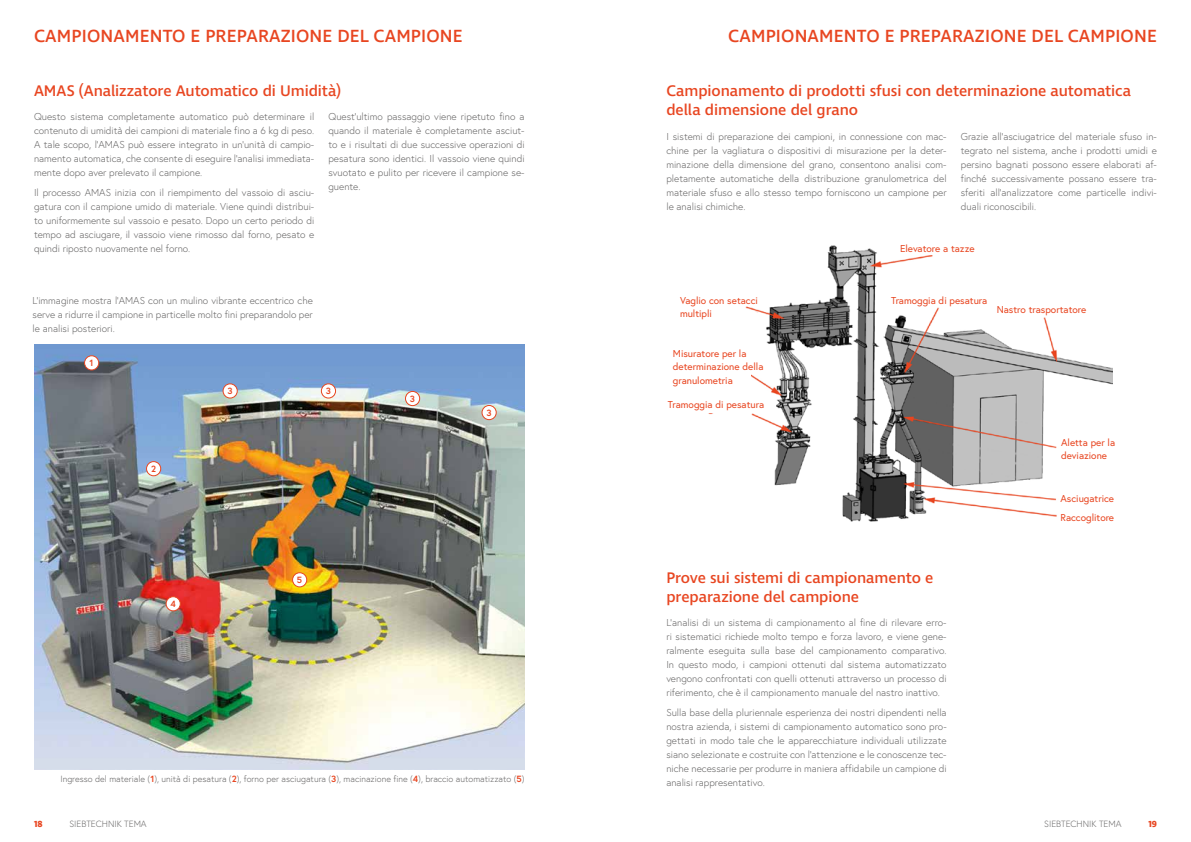
<style>
.page{position:relative;width:1191px;height:842px;background:#fff}
.page>*{position:absolute;margin:0;border:0;box-sizing:border-box;transform-origin:0 0}
.t1{font:500 18px "Ingra";letter-spacing:.01em;color:#e84621}
.t2{font:500 15.7px/18.8px "Ingra";letter-spacing:-.005em;color:#e84621}
.t3{font:300 10px/14px "Europa";color:#646363;text-align:justify}
.t4{font:10px/13px "Europa";color:#e84621}
.t5{font:300 9px "Europa";color:#646363}
.t6{font:700 9px "Europa";color:#e84621}
.t7{font:700 9px "Ingra";color:#e84621}
.s1{font-weight:700;color:#e84621}
</style>
<div class="page">
<img style="left:708px;top:245px;width:404px;height:277px">
<img style="left:34px;top:344px;width:490px;height:426px">
<div style="left:85px;top:356px;width:14px;height:14px;background:#fff;border-radius:50%"></div>
<div style="left:84px;top:355px;width:15px;height:15px;border:1px solid #e84621;border-radius:50%"></div>
<div style="left:146px;top:462px;width:15px;height:14px;background:#fff;border-radius:50%"></div>
<div style="left:146px;top:461px;width:15px;height:15px;border:1px solid #e84621;border-radius:50%"></div>
<div style="left:321px;top:384px;width:14px;height:14px;background:#fff;border-radius:50%"></div>
<div style="left:321px;top:383px;width:15px;height:15px;border:1px solid #e84621;border-radius:50%"></div>
<div style="left:405px;top:391px;width:15px;height:15px;background:#fff;border-radius:50%"></div>
<div style="left:405px;top:391px;width:15px;height:15px;border:1px solid #e84621;border-radius:50%"></div>
<div style="left:482px;top:405px;width:14px;height:15px;background:#fff;border-radius:50%"></div>
<div style="left:481px;top:405px;width:16px;height:15px;border:1px solid #e84621;border-radius:50%"></div>
<div style="left:166px;top:597px;width:14px;height:14px;background:#fff;border-radius:50%"></div>
<div style="left:166px;top:596px;width:15px;height:15px;border:1px solid #e84621;border-radius:50%"></div>
<div style="left:292px;top:573px;width:15px;height:14px;background:#fff;border-radius:50%"></div>
<div style="left:292px;top:572px;width:15px;height:15px;border:1px solid #e84621;border-radius:50%"></div>
<div style="left:223px;top:384px;width:14px;height:14px;background:#fff;border-radius:50%"></div>
<div style="left:222px;top:383px;width:16px;height:15px;border:1px solid #e84621;border-radius:50%"></div>
<div style="left:668px;top:395px;width:107px;height:18px;background:#fff"></div>
<div style="left:900px;top:240px;width:110px;height:14px;background:#fff"></div>
<div style="left:884px;top:293px;width:110px;height:14px;background:#fff"></div>
<div style="left:996px;top:302px;width:118px;height:14px;background:#fff"></div>
<div style="left:1060px;top:491px;width:97px;height:14px;background:#fff"></div>
<div style="left:1060px;top:510px;width:97px;height:14px;background:#fff"></div>
<div style="left:1061px;top:433px;width:96px;height:32px;background:#fff"></div>
<div style="left:684px;top:344px;width:76px;height:27px;background:#fff"></div>
<div style="left:685px;top:370px;width:66px;height:21px;background:#fff"></div>
<div style="left:686px;top:291px;width:58px;height:28px;background:#fff"></div>
<svg style="left:734px;top:307px;width:26px;height:20px"></svg>
<h1 class="t1" style="left:34px;top:25px;width:430px">CAMPIONAMENTO E PREPARAZIONE DEL CAMPIONE</h1>
<h1 class="t1" style="left:728px;top:25px;width:430px">CAMPIONAMENTO E PREPARAZIONE DEL CAMPIONE</h1>
<h2 class="t2" style="left:34px;top:82px;width:308px">AMAS (Analizzatore Automatico di Umidità)</h2>
<p class="t3" style="left:328px;top:109px;width:198px">Quest’ultimo passaggio viene ripetuto fino a quando il materiale è completamente asciut&shy;to e i risultati di due successive operazioni di pesatura sono identici. Il vassoio viene quindi svuotato e pulito per ricevere il campione se&shy;guente.</p>
<p class="t3" style="left:34px;top:109px;width:282px">Questo sistema completamente automatico può determinare il contenuto di umidità dei campioni di materiale fino a 6 kg di peso.<br>A tale scopo, l’AMAS può essere integrato in un’unità di campio&shy;namento automatica, che consente di eseguire l’analisi immediata&shy;mente dopo aver prelevato il campione.</p>
<p class="t3" style="left:34px;top:185px;width:282px">Il processo AMAS inizia con il riempimento del vassoio di asciu&shy;gatura con il campione umido di materiale. Viene quindi distribui&shy;to uniformemente sul vassoio e pesato. Dopo un certo periodo di tempo ad asciugare, il vassoio viene rimosso dal forno, pesato e quindi riposto nuovamente nel forno.</p>
<p class="t3" style="left:33px;top:294px;width:282px">L’immagine mostra l’AMAS con un mulino vibrante eccentrico che serve a ridurre il campione in particelle molto fini preparandolo per le analisi posteriori.</p>
<p class="t6" style="left:90px;top:357px;width:5px">1</p>
<p class="t6" style="left:151px;top:463px;width:6px">2</p>
<p class="t6" style="left:170px;top:598px;width:7px">4</p>
<p class="t6" style="left:227px;top:385px;width:7px">3</p>
<p class="t6" style="left:326px;top:385px;width:7px">3</p>
<p class="t6" style="left:297px;top:574px;width:7px">5</p>
<p class="t6" style="left:410px;top:393px;width:7px">3</p>
<p class="t6" style="left:486px;top:407px;width:7px">3</p>
<p class="t5" style="left:60px;top:774px;width:466px">Ingresso del materiale (<span class="s1">1</span>), unità di pesatura (<span class="s1">2</span>), forno per asciugatura (<span class="s1">3</span>), macinazione fine (<span class="s1">4</span>), braccio automatizzato (<span class="s1">5</span>)</p>
<h2 class="t2" style="left:666px;top:82px;width:466px">Campionamento di prodotti sfusi con determinazione automatica della dimensione del grano</h2>
<p class="t3" style="left:666px;top:129px;width:282px">I sistemi di preparazione dei campioni, in connessione con mac&shy;chine per la vagliatura o dispositivi di misurazione per la deter&shy;minazione della dimensione del grano, consentono analisi com&shy;pletamente automatiche della distribuzione granulometrica del materiale sfuso e allo stesso tempo forniscono un campione per le analisi chimiche.</p>
<p class="t3" style="left:960px;top:129px;width:198px">Grazie all’asciugatrice del materiale sfuso in&shy;tegrato nel sistema, anche i prodotti umidi e persino bagnati possono essere elaborati af&shy;finché successivamente possano essere tra&shy;sferiti all’analizzatore come particelle indivi&shy;duali riconoscibili.</p>
<p class="t4" style="left:680px;top:294px;width:79px">Vaglio con setacci multipli</p>
<p class="t4" style="left:673px;top:347px;width:92px">Misuratore per la determinazione della</p>
<p class="t4" style="left:673px;top:374px;width:61px">granulometria</p>
<p class="t4" style="left:668px;top:398px;width:98px">Tramoggia di pesatura</p>
<p class="t4" style="left:900px;top:241px;width:76px">Elevatore a tazze</p>
<p class="t4" style="left:891px;top:294px;width:98px">Tramoggia di pesatura</p>
<p class="t4" style="left:996px;top:303px;width:91px">Nastro trasportatore</p>
<p class="t4" style="left:1061px;top:436px;width:56px">Aletta per la deviazione</p>
<p class="t4" style="left:1060px;top:489px;width:55px;line-height:18.7px">Asciugatrice<br>Raccoglitore</p>
<h2 class="t2" style="left:666px;top:569px;width:268px">Prove sui sistemi di campionamento e preparazione del campione</h2>
<p class="t3" style="left:666px;top:615px;width:282px">L’analisi di un sistema di campionamento al fine di rilevare erro&shy;ri sistematici richiede molto tempo e forza lavoro, e viene gene&shy;ralmente eseguita sulla base del campionamento comparativo.<br>In questo modo, i campioni ottenuti dal sistema automatizzato vengono confrontati con quelli ottenuti attraverso un processo di riferimento, che è il campionamento manuale del nastro inattivo.</p>
<p class="t3" style="left:666px;top:705px;width:282px">Sulla base della pluriennale esperienza dei nostri dipendenti nella nostra azienda, i sistemi di campionamento automatico sono pro&shy;gettati in modo tale che le apparecchiature individuali utilizzate siano selezionate e costruite con l’attenzione e le conoscenze tec&shy;niche necessarie per produrre in maniera affidabile un campione di analisi rappresentativo.</p>
<p class="t7" style="left:34px;top:818px;width:10px">18</p>
<p class="t5" style="left:69px;top:818px;width:79px">SIEBTECHNIK TEMA</p>
<p class="t5" style="left:1044px;top:818px;width:79px">SIEBTECHNIK TEMA</p>
<p class="t7" style="left:1148px;top:818px;width:10px">19</p>
</div>
